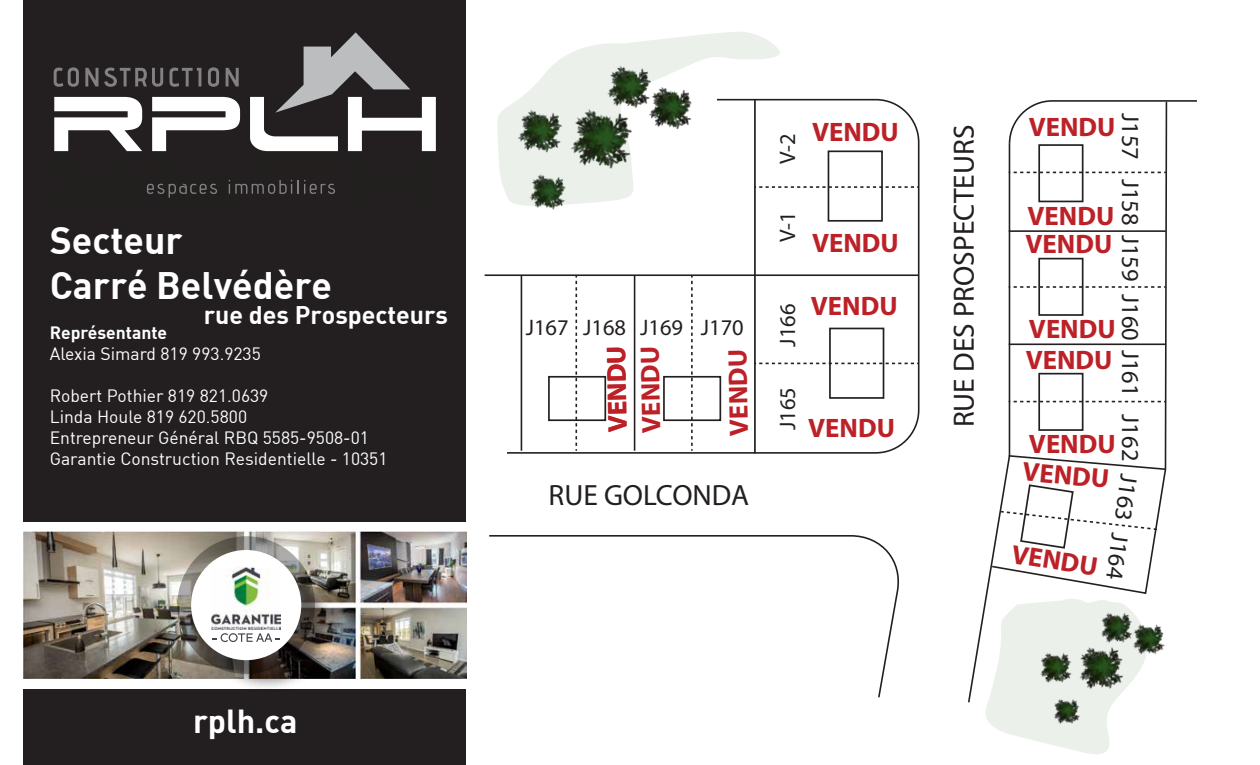
<style>
.page{position:relative;width:1260px;height:765px;background:#fff}
.page>*{position:absolute;margin:0;border:0;box-sizing:border-box;transform-origin:0 0}
.t1{font:700 37.5px/45px "DIN";color:#fff}
.t2{font:700 32.62px "DIN";color:#fff}
.t3{font:29.38px "Myriad Pro";color:#231f20}
.t4{font:700 26.75px/31px "Myriad Pro";color:#bc2127}
.t5{font:700 25px "DIN";color:#fff}
.t6{font:24.38px "Myriad Pro";color:#231f20}
.t7{font:22.5px "Myriad Pro";color:#231f20}
.t8{font:17.5px/21px "DIN";color:#fff}
.t9{font:700 17.5px "DIN";color:#fff}
</style>
<div class="page">
<svg style="left:715px;top:98px;width:205px;height:356px"></svg>
<hr style="left:490px;top:452px;width:386px;height:2px;background:#231f20">
<div style="left:454px;top:0;width:53px;height:765px;background:#fff"></div>
<div style="left:23px;top:0;width:443px;height:765px;background:#231f20"></div>
<svg style="left:54px;top:97px;width:88px;height:54px"></svg>
<svg style="left:152px;top:97px;width:88px;height:54px"></svg>
<svg style="left:54px;top:67px;width:25px;height:20px"></svg>
<svg style="left:85px;top:68px;width:13px;height:18px"></svg>
<svg style="left:104px;top:68px;width:59px;height:19px"></svg>
<svg style="left:170px;top:68px;width:31px;height:19px"></svg>
<svg style="left:208px;top:67px;width:11px;height:20px"></svg>
<svg style="left:226px;top:68px;width:13px;height:18px"></svg>
<svg style="left:250px;top:32px;width:186px;height:119px"></svg>
<svg style="left:147px;top:184px;width:70px;height:14px"></svg>
<svg style="left:229px;top:180px;width:106px;height:14px"></svg>
<div style="left:1px;top:522px;width:470px;height:166px;background:#fff"></div>
<img style="left:23px;top:531px;width:443px;height:148px">
<svg style="left:1168px;top:100px;width:29px;height:2px"></svg>
<svg style="left:1008px;top:100px;width:160px;height:354px"></svg>
<div style="left:1038px;top:144px;width:46px;height:58px;border:2px solid #231f20"></div>
<div style="left:1038px;top:258px;width:46px;height:58px;border:2px solid #231f20"></div>
<svg style="left:780px;top:186px;width:139px;height:2px"></svg>
<hr style="left:485px;top:274px;width:434px;height:2px;background:#231f20">
<svg style="left:756px;top:363px;width:163px;height:1px"></svg>
<div style="left:828px;top:150px;width:55px;height:72px;border:2px solid #231f20"></div>
<div style="left:829px;top:328px;width:55px;height:71px;border:2px solid #231f20"></div>
<div style="left:1038px;top:373px;width:46px;height:58px;border:2px solid #231f20"></div>
<hr style="left:634px;top:276px;width:1px;height:175px;background:#231f20">
<hr style="left:521px;top:276px;width:1px;height:175px;background:#231f20">
<svg style="left:691px;top:276px;width:2px;height:175px"></svg>
<svg style="left:575px;top:276px;width:2px;height:175px"></svg>
<div style="left:548px;top:376px;width:58px;height:45px;border:2px solid #231f20"></div>
<div style="left:663px;top:376px;width:58px;height:45px;border:2px solid #231f20"></div>
<hr style="left:754px;top:99px;width:2px;height:354px;background:#231f20">
<svg style="left:489px;top:535px;width:411px;height:163px"></svg>
<svg style="left:968px;top:454px;width:199px;height:280px"></svg>
<img style="left:1010px;top:587px;width:157px;height:167px">
<svg style="left:497px;top:32px;width:283px;height:174px"></svg>
<svg style="left:177px;top:536px;width:138px;height:138px;background:#7e7b75"></svg>
<img style="left:197px;top:555px;width:141px;height:134px">
<div style="left:191px;top:550px;width:110px;height:110px;background:#fff;border-radius:50%"></div>
<img style="left:211px;top:568px;width:70px;height:62px">
<svg style="left:212px;top:633px;width:68px;height:9px"></svg>
<h1 class="t1" style="left:50px;top:217px;width:284px">Secteur<br>Carré Belvédère</h1>
<h3 class="t5" style="left:204px;top:299px;width:246px">rue des Prospecteurs</h3>
<p class="t9" style="left:50px;top:321px;width:119px">Représentante</p>
<p class="t8" style="left:50px;top:343px;width:213px">Alexia Simard 819 993.9235</p>
<p class="t8" style="left:50px;top:385px;width:339px">Robert Pothier 819 821.0639<br>Linda Houle 819 620.5800<br>Entrepreneur Général RBQ 5585-9508-01<br>Garantie Construction Residentielle - 10351</p>
<h2 class="t2" style="left:193px;top:699px;width:106px">rplh.ca</h2>
<p class="t7" style="left:526px;top:313px;width:220px">J167 J168 J169 J170</p>
<h3 class="t4" style="left:601px;top:432px;width:88px;rotate:-91deg">VENDU</h3>
<h3 class="t4" style="left:635px;top:433px;width:88px;rotate:-91deg">VENDU</h3>
<h3 class="t4" style="left:723px;top:436px;width:88px;rotate:-91deg">VENDU</h3>
<h3 class="t3" style="left:549px;top:477px;width:202px">RUE GOLCONDA</h3>
<p class="t7" style="left:774px;top:164px;width:32px;rotate:-90deg">V-2</p>
<p class="t7" style="left:774px;top:242px;width:32px;rotate:-90deg">V-1</p>
<p class="t7" style="left:774px;top:347px;width:44px;rotate:-90deg">J166</p>
<p class="t7" style="left:774px;top:430px;width:44px;rotate:-90deg">J165</p>
<h3 class="t6" style="left:1145px;top:113px;width:349px;rotate:90deg">J157 J158 J159 J160 J161 J162</h3>
<h3 class="t6" style="left:1144px;top:477px;width:107px;rotate:98deg">J163 J164</h3>
<h3 class="t4" style="left:812px;top:115px;width:88px">VENDU</h3>
<h3 class="t4" style="left:1029px;top:111px;width:88px">VENDU</h3>
<h3 class="t3" style="left:946px;top:427px;width:304px;rotate:-90deg">RUE DES PROSPECTEURS</h3>
<h3 class="t4" style="left:1028px;top:200px;width:88px">VENDU</h3>
<h3 class="t4" style="left:812px;top:227px;width:88px">VENDU</h3>
<h3 class="t4" style="left:1026px;top:228px;width:88px">VENDU</h3>
<h3 class="t4" style="left:811px;top:290px;width:88px">VENDU</h3>
<h3 class="t4" style="left:1026px;top:313px;width:91px">VENDU<br>VENDU</h3>
<h3 class="t4" style="left:808px;top:412px;width:88px">VENDU</h3>
<h3 class="t4" style="left:1029px;top:427px;width:88px">VENDU</h3>
<h3 class="t4" style="left:1024px;top:455px;width:88px;rotate:5deg">VENDU</h3>
<h3 class="t4" style="left:1014px;top:537px;width:88px;rotate:9deg">VENDU</h3>
</div>
